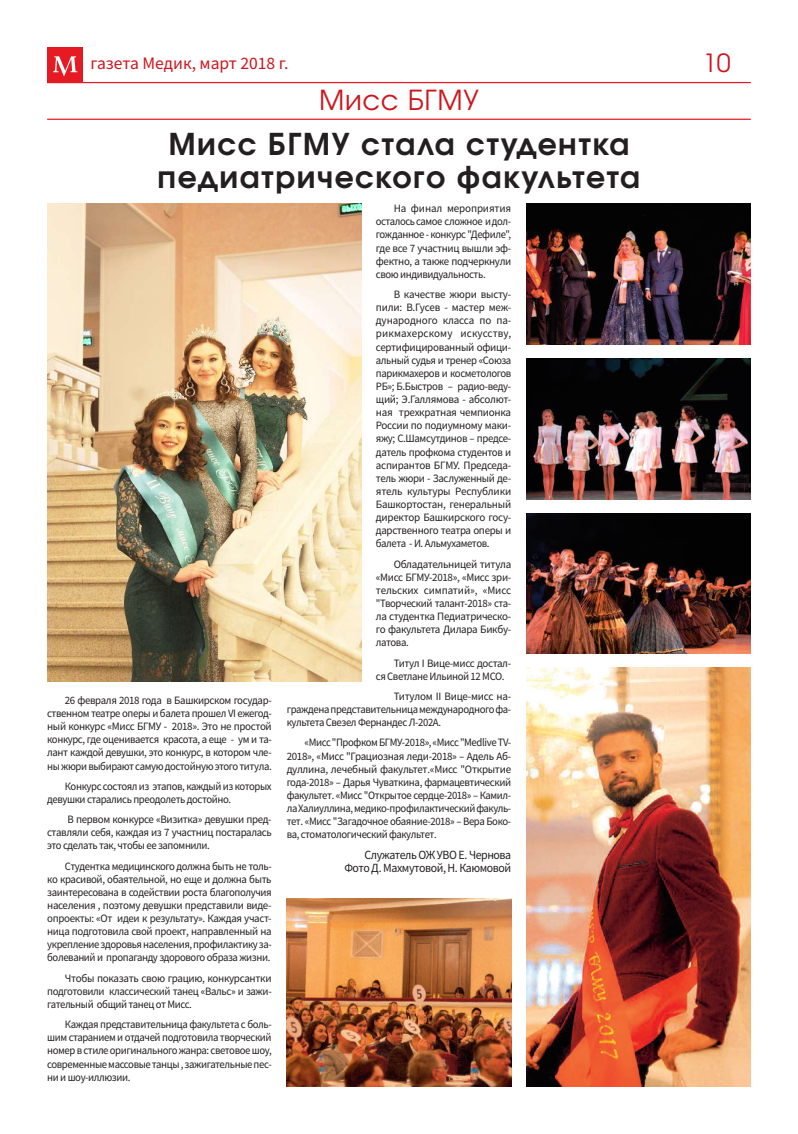
<style>
.page{position:relative;width:798px;height:1134px;background:#fff}
.page>*{position:absolute;margin:0;border:0;box-sizing:border-box;transform-origin:0 0}
.t1{font:700 30px/32.5px "Evolventa";letter-spacing:.05em;color:#231f20;text-align:center}
.t2{font:27.5px "Evolventa";letter-spacing:.025em;color:#cd151d}
.t3{font:25px "Evolventa";color:#cd151d}
.t4{font:17.5px "Source Sans Pro";color:#cd151d}
.t5{font:12.5px/13.1px "Source Sans Pro";letter-spacing:-.035em;color:#231f20;text-align:right;scale:.95 1}
.t6{font:11.25px/13.1px "Source Sans Pro";letter-spacing:-.035em;color:#231f20;text-align:justify}
.t7{font:11.25px/13.1px "Source Sans Pro";letter-spacing:-.035em;color:#231f20;text-align:justify;scale:.95 1}
.t8{font:11.25px/13.1px "Source Sans Pro";letter-spacing:-.035em;color:#231f20;text-align:justify;scale:.96 1}
</style>
<div class="page">
<div style="left:47px;top:47px;width:36px;height:36px;background:#e51a23"></div>
<svg style="left:53px;top:56px;width:24px;height:21px"></svg>
<hr style="left:47px;top:82px;width:703px;height:1px;background:#e51a23">
<hr style="left:47px;top:119px;width:703px;height:1px;background:#e51a23">
<img style="left:47px;top:204px;width:314px;height:477px">
<img style="left:286px;top:898px;width:225px;height:189px">
<img style="left:526px;top:668px;width:224px;height:419px">
<img style="left:526px;top:204px;width:224px;height:140px">
<img style="left:526px;top:513px;width:224px;height:141px">
<img style="left:526px;top:358px;width:224px;height:141px">
<h3 class="t4" style="left:90px;top:52px;width:200px">газета Медик, март 2018 г.</h3>
<h3 class="t3" style="left:702px;top:48px;width:29px">10</h3>
<h2 class="t2" style="left:319px;top:83px;width:161px">Мисс БГМУ</h2>
<h1 class="t1" style="left:157px;top:128px;width:484px">Мисс БГМУ стала студентка педиатрического факультета</h1>
<p class="t8" style="left:47px;top:693px;width:235px;text-indent:18px">26 февраля 2018 года в Башкирском государ&shy;ственном театре оперы и балета прошел VI ежегод&shy;ный конкурс «Мисс БГМУ - 2018». Это не простой конкурс, где оценивается красота, а еще - ум и та&shy;лант каждой девушки, это конкурс, в котором чле&shy;ны жюри выбирают самую достойную этого титула.</p>
<p class="t7" style="left:47px;top:779px;width:238px;text-indent:18px">Конкурс состоял из этапов, каждый из которых девушки старались преодолеть достойно.</p>
<p class="t6" style="left:47px;top:813px;width:226px;text-indent:20px">В первом конкурсе «Визитка» девушки пред&shy;ставляли себя, каждая из 7 участниц постаралась это сделать так, чтобы ее запомнили.</p>
<p class="t7" style="left:47px;top:859px;width:238px;text-indent:18px">Студентка медицинского должна быть не толь&shy;ко красивой, обаятельной, но еще и должна быть заинтересована в содействии роста благополучия населения , поэтому девушки представили виде&shy;опроекты: «От идеи к результату». Каждая участ&shy;ница подготовила свой проект, направленный на укрепление здоровья населения, профилактику за&shy;болеваний и пропаганду здорового образа жизни.</p>
<p class="t6" style="left:47px;top:971px;width:226px;text-indent:18px">Чтобы показать свою грацию, конкурсантки подготовили классический танец «Вальс» и зажи&shy;гательный общий танец от Мисс.</p>
<p class="t7" style="left:47px;top:1018px;width:238px;text-indent:18px">Каждая представительница факультета с боль&shy;шим старанием и отдачей подготовила творческий номер в стиле оригинального жанра: световое шоу, современные массовые танцы , зажигательные пес&shy;ни и шоу-иллюзии.</p>
<p class="t6" style="left:376px;top:202px;width:137px;text-indent:18px">На финал мероприятия осталось самое сложное и дол&shy;гожданное - конкурс "Дефиле", где все 7 участниц вышли эф&shy;фектно, а также подчеркнули свою индивидуальность.</p>
<p class="t6" style="left:376px;top:288px;width:137px;text-indent:18px">В качестве жюри высту&shy;пили: В.Гусев - мастер меж&shy;дународного класса по па&shy;рикмахерскому искусству, сертифицированный офици&shy;альный судья и тренер «Союза парикмахеров и косметологов РБ»; Б.Быстров – радио-веду&shy;щий; Э.Галлямова - абсолют&shy;ная трехкратная чемпионка России по подиумному маки&shy;яжу; С.Шамсутдинов – предсе&shy;датель профкома студентов и аспирантов БГМУ. Председа&shy;тель жюри - Заслуженный де&shy;ятель культуры Республики Башкортостан, генеральный директор Башкирского госу&shy;дарственного театра оперы и балета - И. Альмухаметов.</p>
<p class="t6" style="left:376px;top:557px;width:137px;text-indent:18px">Обладательницей титула «Мисс БГМУ-2018», «Мисс зри&shy;тельских симпатий», «Мисс "Творческий талант-2018» ста&shy;ла студентка Педиатрическо&shy;го факультета Дилара Бикбу&shy;латова.</p>
<p class="t6" style="left:376px;top:656px;width:137px;text-indent:18px">Титул I Вице-мисс достал&shy;ся Светлане Ильиной 12 МСО.</p>
<p class="t6" style="left:286px;top:690px;width:226px;text-indent:107px">Титулом II Вице-мисс на&shy;граждена представительница международного фа&shy;культета Свезел Фернандес Л-202А.</p>
<p class="t7" style="left:286px;top:736px;width:238px;text-indent:18px">«Мисс "Профком БГМУ-2018», «Мисс "Medlive TV-2018», «Мисс "Грациозная леди-2018» – Адель Аб&shy;дуллина, лечебный факультет.«Мисс "Открытие года-2018» – Дарья Чуваткина, фармацевтический факультет. «Мисс "Открытое сердце-2018» – Камил&shy;ла Халиуллина, медико-профилактический факуль&shy;тет. «Мисс "Загадочное обаяние-2018» – Вера Боко&shy;ва, стоматологический факультет.</p>
<p class="t5" style="left:344px;top:848px;width:177px">Служатель ОЖ УВО Е. Чернова<br>Фото Д. Махмутовой, Н. Каюмовой</p>
</div>
